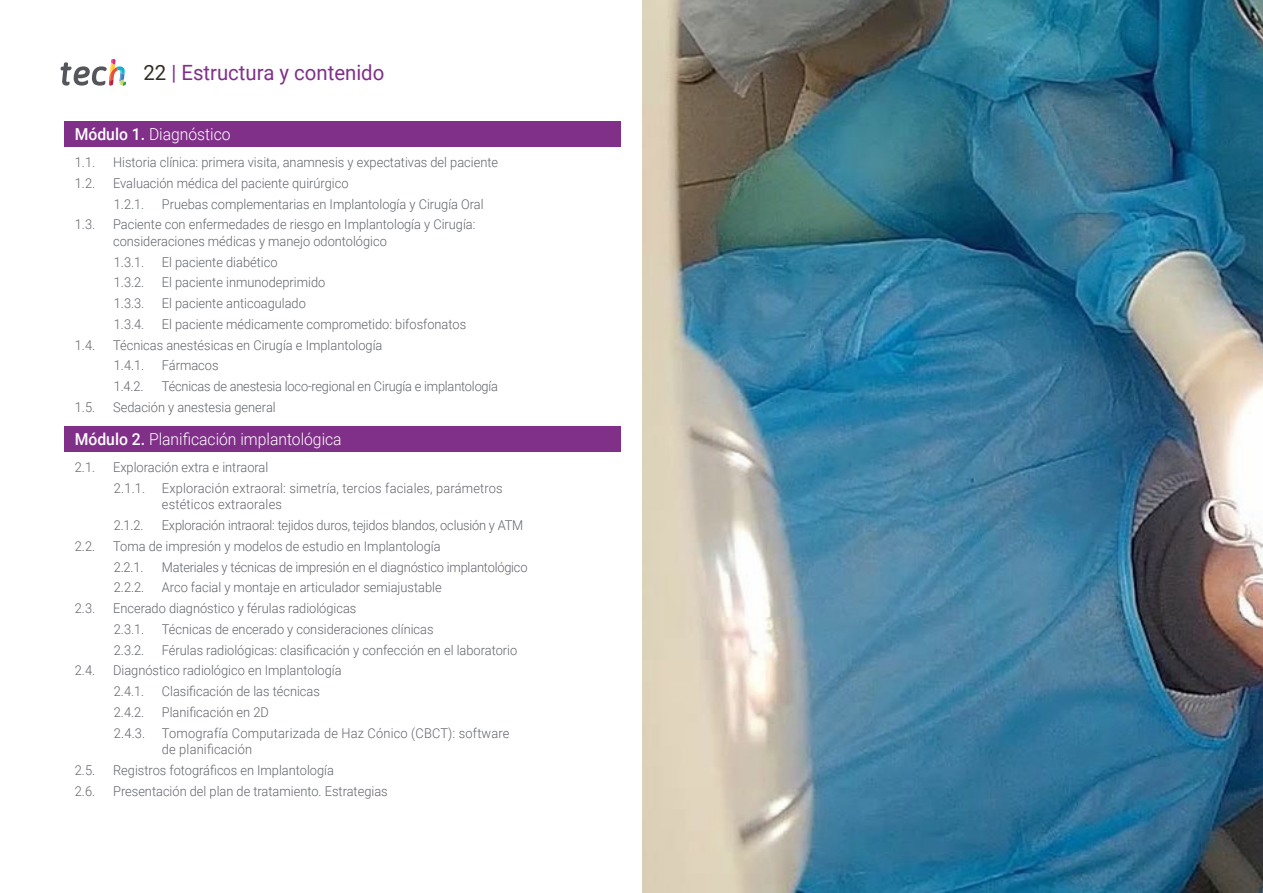
<style>
.page{position:relative;width:1263px;height:893px;background:#fff}
.page>*{position:absolute;margin:0;border:0;box-sizing:border-box;transform-origin:0 0}
.t1{font:21px "Roboto";color:#813089}
.t2{font:300 16.5px "Roboto";color:#fff;scale:.95 1}
.t3{font:300 13.5px/20.7px "Roboto";color:#61646a;scale:.95 1}
.s1{color:#312e20}
.s2{font-weight:500}
</style>
<div class="page">
<div style="left:64px;top:121px;width:557px;height:25px;background:#813089"></div>
<div style="left:64px;top:426px;width:557px;height:25px;background:#813089"></div>
<img style="left:642px;top:0;width:621px;height:893px">
<svg style="left:61px;top:59px;width:65px;height:27px"></svg>
<h1 class="t1" style="left:144px;top:57px;width:242px"><span class="s1">22</span> | Estructura y contenido</h1>
<p class="t2" style="left:75px;top:123px;width:165px"><span class="s2">Módulo 1.</span> Diagnóstico</p>
<p class="t3" style="left:75px;top:151px;width:23px">1.1.</p>
<p class="t3" style="left:113px;top:151px;width:407px">Historia clínica: primera visita, anamnesis y expectativas del paciente</p>
<p class="t3" style="left:75px;top:172px;width:23px">1.2.</p>
<p class="t3" style="left:113px;top:172px;width:249px">Evaluación médica del paciente quirúrgico<br>1.2.1.</p>
<p class="t3" style="left:162px;top:193px;width:340px">Pruebas complementarias en Implantología y Cirugía Oral</p>
<p class="t3" style="left:75px;top:214px;width:23px">1.3.</p>
<p class="t3" style="left:113px;top:216px;width:383px;line-height:16.5px">Paciente con enfermedades de riesgo en Implantología y Cirugía: consideraciones médicas y manejo odontológico</p>
<p class="t3" style="left:114px;top:251px;width:34px">1.3.1.</p>
<p class="t3" style="left:162px;top:251px;width:123px">El paciente diabético</p>
<p class="t3" style="left:114px;top:272px;width:34px">1.3.2.</p>
<p class="t3" style="left:162px;top:272px;width:174px">El paciente inmunodeprimido</p>
<p class="t3" style="left:114px;top:292px;width:34px">1.3.3.</p>
<p class="t3" style="left:162px;top:292px;width:153px">El paciente anticoagulado</p>
<p class="t3" style="left:114px;top:313px;width:34px">1.3.4.</p>
<p class="t3" style="left:162px;top:313px;width:322px">El paciente médicamente comprometido: bifosfonatos</p>
<p class="t3" style="left:75px;top:334px;width:23px">1.4.</p>
<p class="t3" style="left:113px;top:334px;width:285px">Técnicas anestésicas en Cirugía e Implantología<br>1.4.1.</p>
<p class="t3" style="left:162px;top:355px;width:61px">Fármacos</p>
<p class="t3" style="left:114px;top:375px;width:33px">1.4.2.</p>
<p class="t3" style="left:162px;top:375px;width:355px">Técnicas de anestesia loco-regional en Cirugía e implantología</p>
<p class="t3" style="left:75px;top:396px;width:23px">1.5.</p>
<p class="t3" style="left:113px;top:396px;width:173px">Sedación y anestesia general</p>
<p class="t2" style="left:75px;top:428px;width:282px"><span class="s2">Módulo 2.</span> Planificación implantológica</p>
<p class="t3" style="left:75px;top:456px;width:23px">2.1.</p>
<p class="t3" style="left:113px;top:456px;width:412px">Exploración extra e intraoral<br>2.1.1. Exploración extraoral: simetría, tercios faciales, parámetros</p>
<p class="t3" style="left:162px;top:494px;width:128px">estéticos extraorales</p>
<p class="t3" style="left:114px;top:514px;width:33px">2.1.2.</p>
<p class="t3" style="left:162px;top:514px;width:382px">Exploración intraoral: tejidos duros, tejidos blandos, oclusión y ATM</p>
<p class="t3" style="left:75px;top:535px;width:23px">2.2.</p>
<p class="t3" style="left:113px;top:535px;width:346px">Toma de impresión y modelos de estudio en Implantología<br>2.2.1.</p>
<p class="t3" style="left:162px;top:556px;width:386px">Materiales y técnicas de impresión en el diagnóstico implantológico</p>
<p class="t3" style="left:114px;top:577px;width:34px">2.2.2.</p>
<p class="t3" style="left:162px;top:577px;width:296px">Arco facial y montaje en articulador semiajustable</p>
<p class="t3" style="left:75px;top:597px;width:23px">2.3.</p>
<p class="t3" style="left:113px;top:597px;width:258px">Encerado diagnóstico y férulas radiológicas<br>2.3.1.</p>
<p class="t3" style="left:162px;top:618px;width:287px">Técnicas de encerado y consideraciones clínicas</p>
<p class="t3" style="left:114px;top:639px;width:34px">2.3.2.</p>
<p class="t3" style="left:162px;top:639px;width:376px">Férulas radiológicas: clasificación y confección en el laboratorio</p>
<p class="t3" style="left:75px;top:660px;width:23px">2.4.</p>
<p class="t3" style="left:113px;top:660px;width:242px">Diagnóstico radiológico en Implantología<br>2.4.1.</p>
<p class="t3" style="left:162px;top:680px;width:168px">Clasificación de las técnicas</p>
<p class="t3" style="left:114px;top:701px;width:418px;text-indent:48px">Planificación en 2D<br>2.4.3. Tomografía Computarizada de Haz Cónico (CBCT): software</p>
<p class="t3" style="left:162px;top:738px;width:97px">de planificación</p>
<p class="t3" style="left:114px;top:701px;width:34px">2.4.2.</p>
<p class="t3" style="left:75px;top:759px;width:23px">2.5.</p>
<p class="t3" style="left:113px;top:759px;width:234px">Registros fotográficos en Implantología</p>
<p class="t3" style="left:75px;top:780px;width:23px">2.6.</p>
<p class="t3" style="left:113px;top:780px;width:291px">Presentación del plan de tratamiento. Estrategias</p>
</div>
